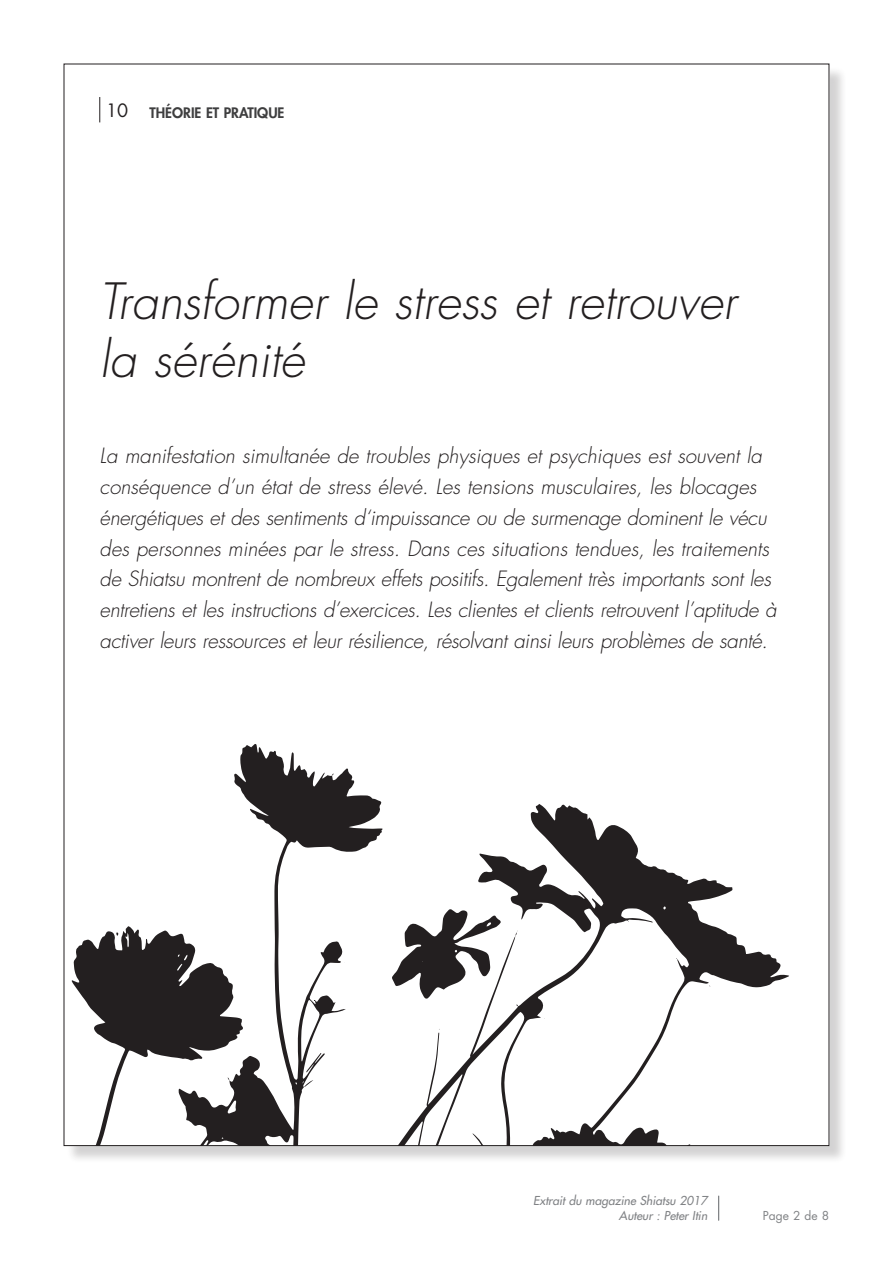
<style>
.page{position:relative;width:893px;height:1263px;background:#fff}
.page>*{position:absolute;margin:0;border:0;box-sizing:border-box;transform-origin:0 0}
.t1{font:italic 300 48.6px/58.3px "Futura";color:#231f20}
.t2{font:italic 300 20.55px/30.8px "Futura";letter-spacing:-.015em;color:#231f20}
.t3{font:800 14.1px "Futura";color:#3e3e3f}
.gs_rechts{font:italic 500 12px "Futura Std";color:#808285}
.t4{font:12px "Futura Std";color:#808285}
.s1{font-weight:400;font-size:17.85px;color:#231f20}
</style>
<div class="page">
<svg style="left:718px;top:1196px;width:1px;height:24px"></svg>
<div style="left:66px;top:66px;width:781px;height:1097px;background:#231f20;opacity:.2"></div>
<div style="left:64px;top:64px;width:765px;height:1081px;background:#fff"></div>
<svg style="left:100px;top:97px;width:1px;height:25px"></svg>
<svg style="left:392px;top:804px;width:397px;height:340px"></svg>
<svg style="left:72px;top:744px;width:311px;height:400px"></svg>
<svg style="left:835px;top:1152px;width:6px;height:6px"></svg>
<p class="t3" style="left:106px;top:104px;width:180px"><span class="s1">10</span> THÉORIE ET PRATIQUE</p>
<p class="t1" style="left:100px;top:273px;width:638px">Transformer le stress et retrouver la sérénité</p>
<p class="t2" style="left:100px;top:441px;width:678px">La manifestation simultanée de troubles physiques et psychiques est souvent la conséquence d’un état de stress élevé. Les tensions musculaires, les blocages énergétiques et des sentiments d‘impuissance ou de surmenage dominent le vécu des personnes minées par le stress. Dans ces situations tendues, les traitements de Shiatsu montrent de nombreux effets positifs. Egalement très importants sont les entretiens et les instructions d’exercices. Les clientes et clients retrouvent l’aptitude à activer leurs ressources et leur résilience, résolvant ainsi leurs problèmes de santé.</p>
<p class="gs_rechts" style="left:533px;top:1193px;width:176px">Extrait du magazine Shiatsu 2017</p>
<p class="gs_rechts" style="left:619px;top:1208px;width:90px">Auteur : Peter Itin</p>
<p class="t4" style="left:763px;top:1208px;width:68px">Page 2 de 8</p>
</div>
